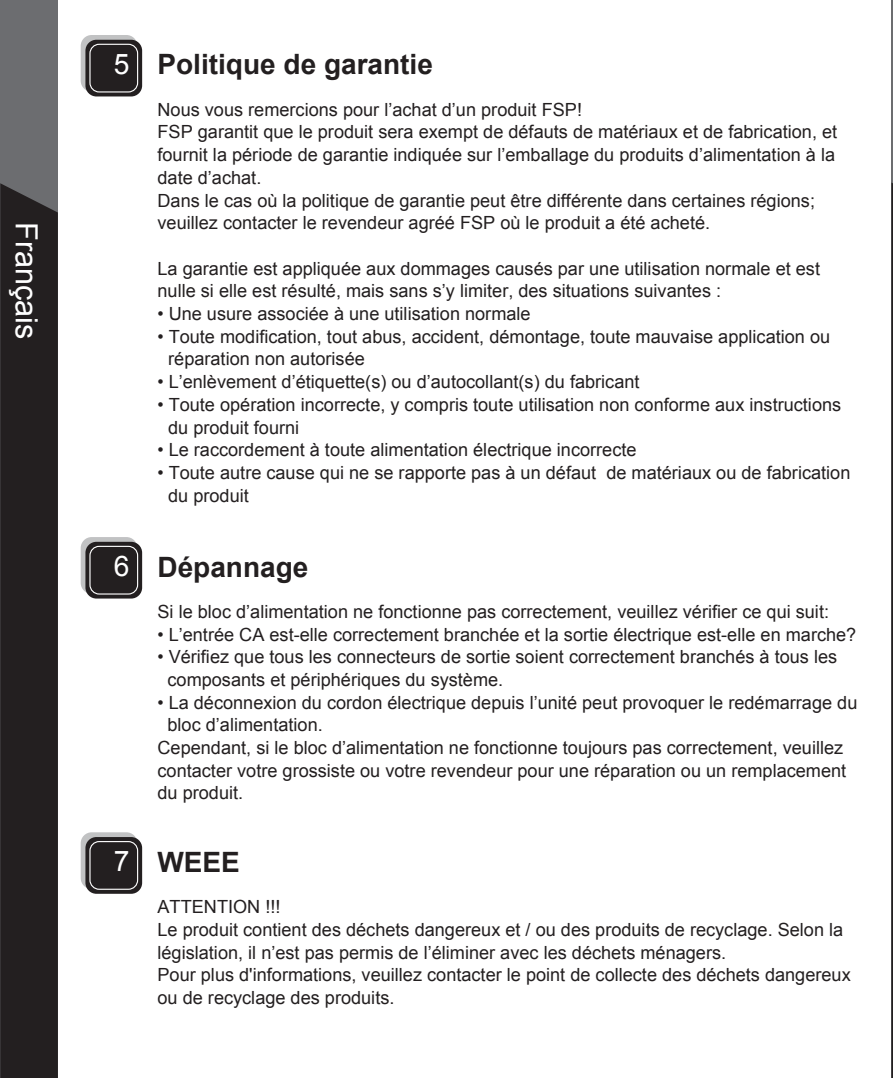
<style>
.page{position:relative;width:893px;height:1078px;background:#fff}
.page>*{position:absolute;margin:0;border:0;box-sizing:border-box;transform-origin:0 0}
.t1{font:30.8px "Arial";color:#fff}
.t2{font:28.4px "Arial";color:#fff}
.t3{font:700 28px "Arial";color:#231f20}
.t4{font:18px/22.8px "Arial";color:#231f20}
</style>
<div class="page">
<hr style="left:891px;top:0;width:2px;height:1077px;background:#6c6d70">
<hr style="left:891px;top:182px;width:2px;height:895px;background:#231f20">
<div style="left:0;top:1px;width:58px;height:1076px;background:#6c6d70"></div>
<div style="left:0;top:183px;width:58px;height:894px;background:#231f20"></div>
<svg style="left:81px;top:35px;width:56px;height:57px"></svg>
<div style="left:85px;top:40px;width:57px;height:56px;background:#231f20;border-radius:11px"></div>
<div style="left:89px;top:44px;width:49px;height:48px;border:1px solid #fff;border-radius:9px"></div>
<div style="left:81px;top:537px;width:56px;height:56px;background:#c1c2c3;border-radius:11px"></div>
<div style="left:85px;top:541px;width:57px;height:57px;background:#231f20;border-radius:11px"></div>
<div style="left:89px;top:545px;width:49px;height:49px;border:1px solid #fff;border-radius:9px"></div>
<div style="left:81px;top:832px;width:56px;height:56px;background:#c1c2c3;border-radius:11px"></div>
<div style="left:85px;top:836px;width:57px;height:57px;background:#231f20;border-radius:11px"></div>
<div style="left:89px;top:840px;width:49px;height:49px;border:1px solid #fff;border-radius:9px"></div>
<h1 class="t1" style="left:47px;top:222px;width:119px;rotate:90deg">Français</h1>
<h2 class="t2" style="left:114px;top:45px;width:17px">5</h2>
<h3 class="t3" style="left:158px;top:46px;width:277px">Politique de garantie</h3>
<p class="t4" style="left:158px;top:98px;width:681px">Nous vous remercions pour l’achat d’un produit FSP!<br>FSP garantit que le produit sera exempt de défauts de matériaux et de fabrication, et fournit la période de garantie indiquée sur l’emballage du produits d’alimentation à la date d’achat.<br>Dans le cas où la politique de garantie peut être différente dans certaines régions; veuillez contacter le revendeur agréé FSP où le produit a été acheté.</p>
<p class="t4" style="left:158px;top:257px;width:664px">La garantie est appliquée aux dommages causés par une utilisation normale et est nulle si elle est résulté, mais sans s’y limiter, des situations suivantes :</p>
<p class="t4" style="left:158px;top:302px;width:375px">• Une usure associée à une utilisation normale</p>
<p class="t4" style="left:168px;top:325px;width:663px;text-indent:-11px">• Toute modification, tout abus, accident, démontage, toute mauvaise application ou réparation non autorisée</p>
<p class="t4" style="left:158px;top:370px;width:484px">• L’enlèvement d’étiquette(s) ou d’autocollant(s) du fabricant</p>
<p class="t4" style="left:168px;top:393px;width:674px;text-indent:-11px">• Toute opération incorrecte, y compris toute utilisation non conforme aux instructions du produit fourni</p>
<p class="t4" style="left:158px;top:438px;width:481px">• Le raccordement à toute alimentation électrique incorrecte</p>
<p class="t4" style="left:168px;top:461px;width:684px;text-indent:-11px">• Toute autre cause qui ne se rapporte pas à un défaut de matériaux ou de fabrication du produit</p>
<h2 class="t2" style="left:114px;top:547px;width:17px">6</h2>
<h3 class="t3" style="left:158px;top:548px;width:152px">Dépannage</h3>
<p class="t4" style="left:158px;top:600px;width:673px">Si le bloc d’alimentation ne fonctionne pas correctement, veuillez vérifier ce qui suit:</p>
<p class="t4" style="left:158px;top:623px;width:700px">• L’entrée CA est-elle correctement branchée et la sortie électrique est-elle en marche?</p>
<p class="t4" style="left:168px;top:645px;width:671px;text-indent:-10px">• Vérifiez que tous les connecteurs de sortie soient correctement branchés à tous les composants et périphériques du système.</p>
<p class="t4" style="left:158px;top:691px;width:701px">• La déconnexion du cordon électrique depuis l’unité peut provoquer le redémarrage du</p>
<p class="t4" style="left:168px;top:713px;width:157px">bloc d’alimentation.</p>
<p class="t4" style="left:158px;top:736px;width:687px">Cependant, si le bloc d’alimentation ne fonctionne toujours pas correctement, veuillez</p>
<p class="t4" style="left:158px;top:759px;width:690px">contacter votre grossiste ou votre revendeur pour une réparation ou un remplacement</p>
<p class="t4" style="left:158px;top:781px;width:87px">du produit.</p>
<h2 class="t2" style="left:114px;top:842px;width:17px">7</h2>
<h3 class="t3" style="left:158px;top:843px;width:84px">WEEE</h3>
<p class="t4" style="left:158px;top:895px;width:695px">ATTENTION !!!<br>Le produit contient des déchets dangereux et / ou des produits de recyclage. Selon la législation, il n’est pas permis de l’éliminer avec les déchets ménagers.<br>Pour plus d'informations, veuillez contacter le point de collecte des déchets dangereux ou de recyclage des produits.</p>
</div>
